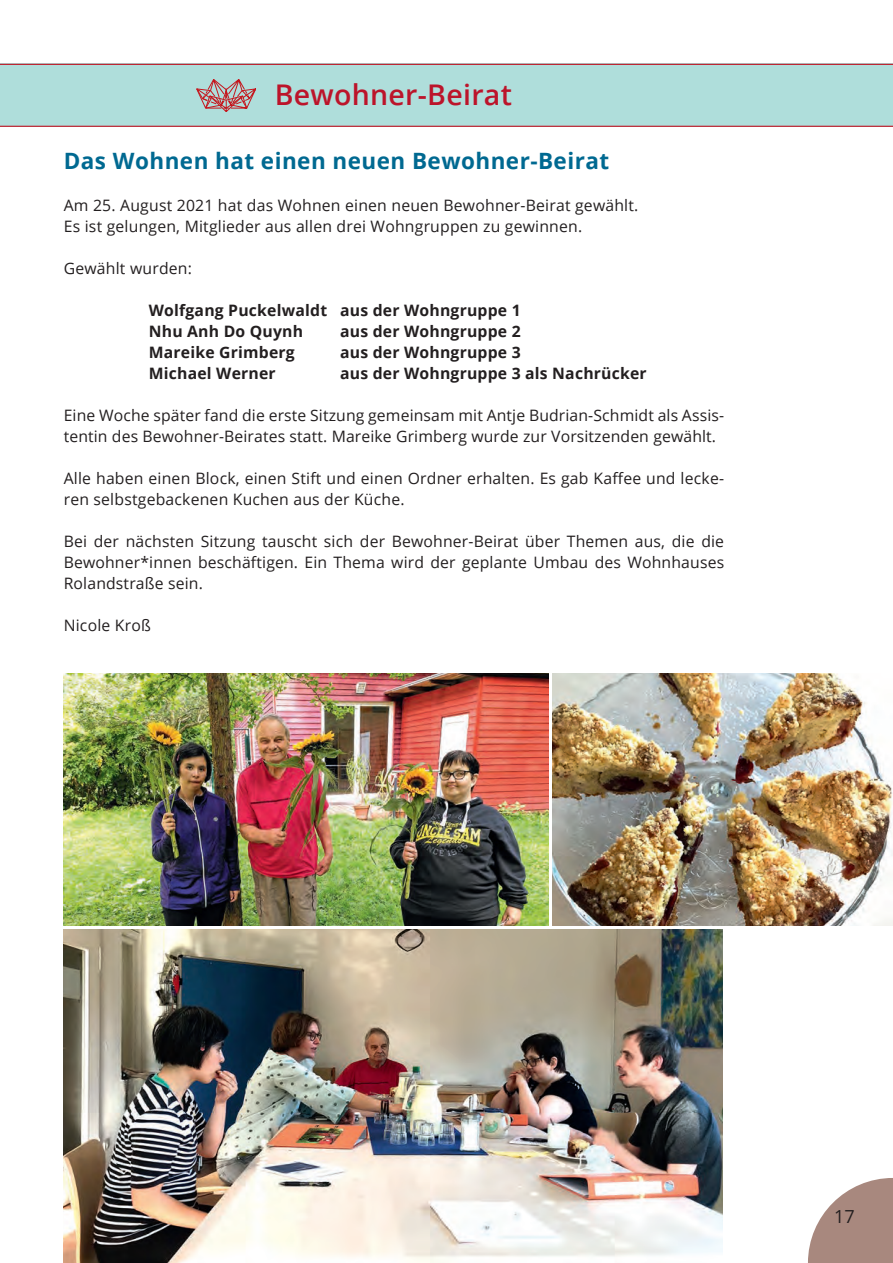
<style>
.page{position:relative;width:893px;height:1263px;background:#fff}
.page>*{position:absolute;margin:0;border:0;box-sizing:border-box;transform-origin:0 0}
.t1{font:600 28.5px "Open Sans";letter-spacing:.01em;color:#bc142a}
.t2{font:700 22.5px "Open Sans";letter-spacing:.02em;color:#006991}
.t3{font:18px "Open Sans";color:#231f20}
.t4{font:15.75px/21px "Open Sans";letter-spacing:.015em;color:#231f20}
.t5{font:700 15.75px/21px "Open Sans";letter-spacing:.015em;color:#231f20}
</style>
<div class="page">
<svg style="left:808px;top:1178px;width:85px;height:85px"></svg>
<div style="left:0;top:64px;width:893px;height:63px;background:#afdedb"></div>
<svg style="left:196px;top:79px;width:60px;height:33px"></svg>
<hr style="left:0;top:64px;width:893px;height:1px;background:#c11524">
<hr style="left:0;top:126px;width:893px;height:1px;background:#c11524">
<img style="left:64px;top:673px;width:485px;height:252px">
<img style="left:553px;top:673px;width:340px;height:252px">
<img style="left:64px;top:930px;width:659px;height:333px">
<h1 class="t1" style="left:275px;top:75px;width:239px">Bewohner-Beirat</h1>
<h2 class="t2" style="left:64px;top:145px;width:547px">Das Wohnen hat einen neuen Bewohner-Beirat</h2>
<p class="t4" style="left:64px;top:194px;width:576px">Am 25. August 2021 hat das Wohnen einen neuen Bewohner-Beirat gewählt.<br>Es ist gelungen, Mitglieder aus allen drei Wohngruppen zu gewinnen.</p>
<p class="t4" style="left:64px;top:257px;width:130px">Gewählt wurden:</p>
<p class="t5" style="left:149px;top:299px;width:373px">Wolfgang Puckelwaldt aus der Wohngruppe 1<br>Nhu Anh Do Quynh</p>
<p class="t5" style="left:340px;top:320px;width:182px">aus der Wohngruppe 2</p>
<p class="t5" style="left:149px;top:341px;width:148px">Mareike Grimberg</p>
<p class="t5" style="left:340px;top:341px;width:182px">aus der Wohngruppe 3</p>
<p class="t5" style="left:149px;top:362px;width:128px">Michael Werner</p>
<p class="t5" style="left:340px;top:362px;width:308px">aus der Wohngruppe 3 als Nachrücker</p>
<p class="t4" style="left:64px;top:404px;width:662px">Eine Woche später fand die erste Sitzung gemeinsam mit Antje Budrian-Schmidt als Assis&shy;tentin des Bewohner-Beirates statt. Mareike Grimberg wurde zur Vorsitzenden gewählt.</p>
<p class="t4" style="left:64px;top:467px;width:662px">Alle haben einen Block, einen Stift und einen Ordner erhalten. Es gab Kaffee und lecke&shy;ren selbstgebackenen Kuchen aus der Küche.</p>
<p class="t4" style="left:64px;top:531px;width:662px;text-align:justify">Bei der nächsten Sitzung tauscht sich der Bewohner-Beirat über Themen aus, die die Bewohner*innen beschäftigen. Ein Thema wird der geplante Umbau des Wohnhauses Rolandstraße sein.</p>
<p class="t4" style="left:64px;top:615px;width:89px">Nicole Kroß</p>
<p class="t3" style="left:834px;top:1204px;width:22px">17</p>
</div>
